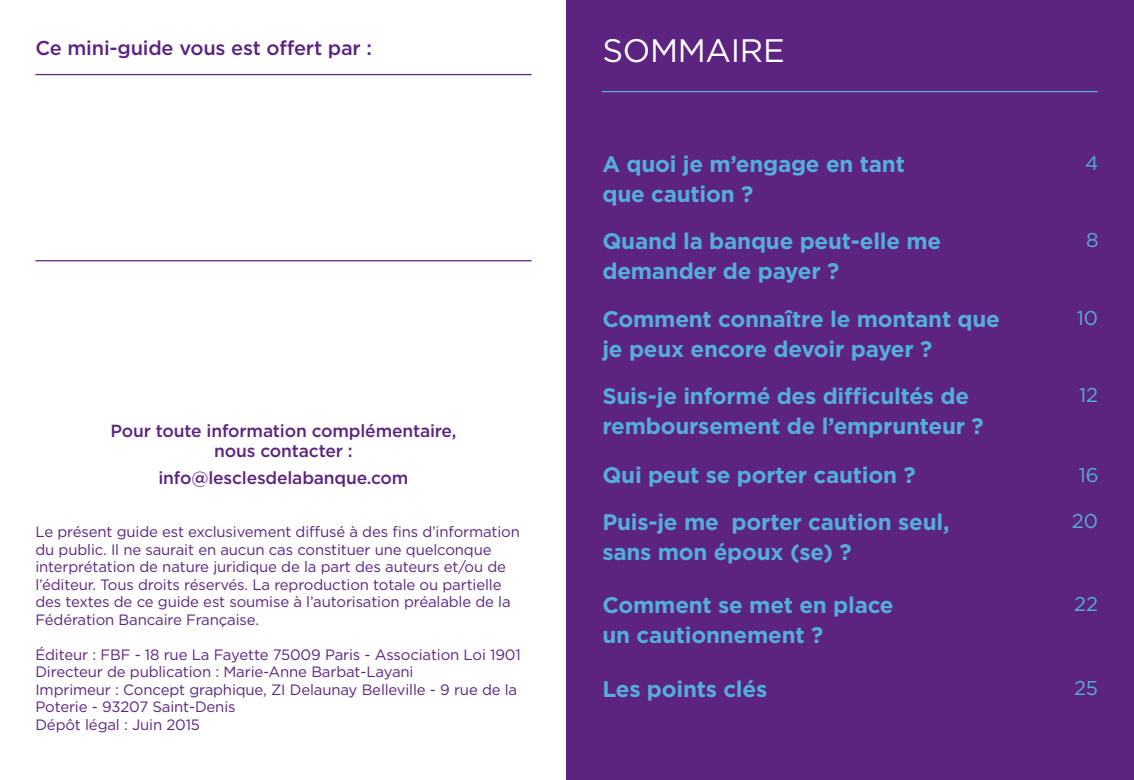
<style>
.page{position:relative;width:1134px;height:780px;background:#fff}
.page>*{position:absolute;margin:0;border:0;box-sizing:border-box;transform-origin:0 0}
.H2_-_sommaire___intr{font:32.5px "Gotham";letter-spacing:-.01em;color:#fff}
.H2_-_titres_sommaire{font:700 22.5px/30px "Gotham";letter-spacing:-.01em;color:#53aedd}
.Offert{font:500 20px "Gotham";letter-spacing:-.01em;color:#5c2381}
.numéro_sommaire{font:20px "Gotham";letter-spacing:-.01em;color:#53aedd}
.Contact{font:500 17.5px/20px "Gotham";letter-spacing:-.01em;color:#5c2381;text-align:center}
.Mentions_legales{font:15px/17.5px "Gotham";letter-spacing:-.01em;color:#5c2381}
</style>
<div class="page">
<div style="left:567px;top:0;width:567px;height:780px;background:#5c2381"></div>
<hr style="left:35px;top:74px;width:496px;height:1px;background:#5c2381">
<hr style="left:35px;top:260px;width:496px;height:1px;background:#5c2381">
<hr style="left:602px;top:91px;width:496px;height:1px;background:#53aedd">
<p class="Offert" style="left:35px;top:35px;width:338px">Ce mini-guide vous est offert par :</p>
<p class="Contact" style="left:110px;top:421px;width:348px">Pour toute information complémentaire, nous contacter :</p>
<p class="Contact" style="left:158px;top:468px;width:251px">info@lesclesdelabanque.com</p>
<p class="Mentions_legales" style="left:35px;top:522px;width:486px">Le présent guide est exclusivement diffusé à des fins d’information du public. Il ne saurait en aucun cas constituer une quelconque interprétation de nature juridique de la part des auteurs et/ou de l’éditeur. Tous droits réservés. La reproduction totale ou partielle des textes de ce guide est soumise à l’autorisation préalable de la Fédération Bancaire Française.</p>
<p class="Mentions_legales" style="left:35px;top:645px;width:487px">Éditeur : FBF - 18 rue La Fayette 75009 Paris - Association Loi 1901</p>
<p class="Mentions_legales" style="left:35px;top:662px;width:380px">Directeur de publication : Marie-Anne Barbat-Layani</p>
<p class="Mentions_legales" style="left:35px;top:680px;width:483px">Imprimeur : Concept graphique, ZI Delaunay Belleville - 9 rue de la<br>Poterie - 93207 Saint-Denis</p>
<p class="Mentions_legales" style="left:35px;top:715px;width:166px">Dépôt légal : Juin 2015</p>
<h2 class="H2_-_sommaire___intr" style="left:602px;top:30px;width:184px">SOMMAIRE</h2>
<h2 class="H2_-_titres_sommaire" style="left:602px;top:149px;width:304px">A quoi je m’engage en tant que caution ?</h2>
<p class="numéro_sommaire" style="left:1085px;top:150px;width:15px">4</p>
<h2 class="H2_-_titres_sommaire" style="left:602px;top:226px;width:340px">Quand la banque peut-elle me demander de payer ?</h2>
<p class="numéro_sommaire" style="left:1086px;top:227px;width:14px">8</p>
<h2 class="H2_-_titres_sommaire" style="left:602px;top:303px;width:399px">Comment connaître le montant que je peux encore devoir payer ?</h2>
<p class="numéro_sommaire" style="left:1077px;top:305px;width:23px">10</p>
<h2 class="H2_-_titres_sommaire" style="left:602px;top:381px;width:383px">Suis-je informé des difficultés de remboursement de l’emprunteur ?</h2>
<p class="numéro_sommaire" style="left:1079px;top:382px;width:20px">12</p>
<h2 class="H2_-_titres_sommaire" style="left:602px;top:459px;width:315px">Qui peut se porter caution ?</h2>
<p class="numéro_sommaire" style="left:1079px;top:462px;width:21px">16</p>
<h2 class="H2_-_titres_sommaire" style="left:602px;top:507px;width:348px">Puis-je me porter caution seul, sans mon époux (se) ?</h2>
<p class="numéro_sommaire" style="left:1072px;top:508px;width:27px">20</p>
<h2 class="H2_-_titres_sommaire" style="left:602px;top:590px;width:293px">Comment se met en place un cautionnement ?</h2>
<p class="numéro_sommaire" style="left:1074px;top:591px;width:25px">22</p>
<h2 class="H2_-_titres_sommaire" style="left:602px;top:674px;width:166px">Les points clés</h2>
<p class="numéro_sommaire" style="left:1074px;top:675px;width:25px">25</p>
</div>
